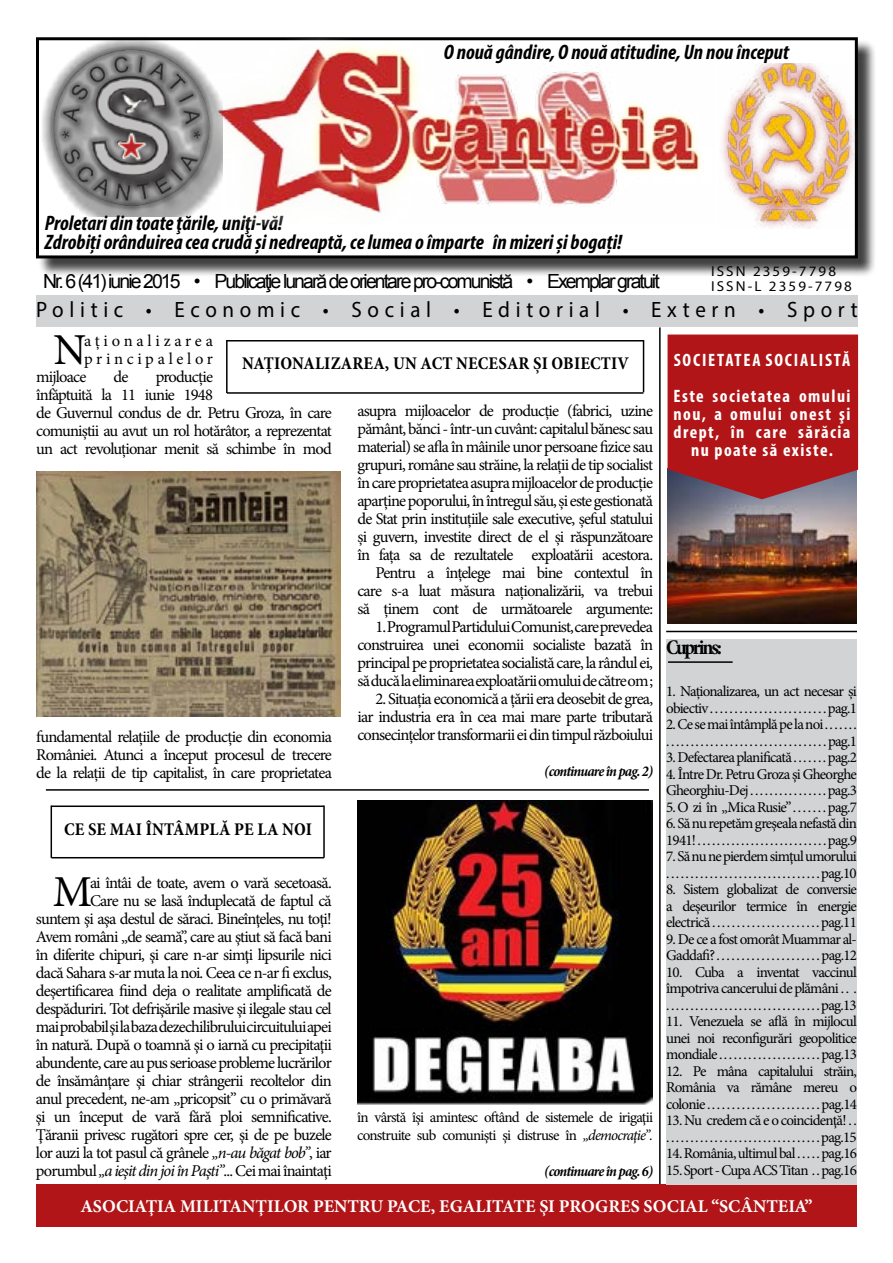
<style>
.page{position:relative;width:893px;height:1263px;background:#fff}
.page>*{position:absolute;margin:0;border:0;box-sizing:border-box;transform-origin:0 0}
.t1{font:44.25px "Minion Pro";color:#000}
.t2{font:22.2px "Myriad Pro";letter-spacing:.27em;color:#000;scale:.94 1}
.t3{font:italic 700 condensed 21px/19.5px "Myriad Pro";color:#000}
.t4{font:700 condensed 21px "Minion Pro";color:#000}
.t5{font:19.5px "Arial";letter-spacing:-.1em;color:#000}
.t6{font:700 18px "Minion Pro";color:#fff}
.t7{font:700 condensed 18px "Minion Pro";letter-spacing:.01em;color:#000}
.t8{font:700 condensed 18px/18px "Myriad Pro";letter-spacing:.08em;color:#fff;text-align:center}
.t9{font:700 condensed 18px/36px "Myriad Pro";letter-spacing:.1em;color:#fff}
.t10{font:16.5px/18px "Minion Pro";letter-spacing:-.05em;color:#000;text-align:justify}
.t11{font:16.5px "Minion Pro";letter-spacing:.23em;color:#000}
.t12{font:16.5px "Minion Pro";letter-spacing:.225em;color:#000}
.t13{font:15px/16.5px "Minion Pro";letter-spacing:-.05em;color:#000}
.t14{font:italic 700 condensed 15px "Minion Pro";letter-spacing:-.055em;color:#000}
.t15{font:14.4px/15.6px "Myriad Pro";letter-spacing:.14em;color:#000;scale:1.04 1}
.s1{font-style:italic}
</style>
<div class="page">
<div style="left:39px;top:40px;width:838px;height:237px;background:#000;opacity:.75"></div>
<div style="left:38px;top:39px;width:818px;height:218px;background:#fff"></div>
<div style="left:36px;top:37px;width:822px;height:221px;border:3px solid #000"></div>
<div style="left:713px;top:54px;width:150px;height:181px;background:#fff"></div>
<img style="left:722px;top:64px;width:140px;height:164px">
<div style="left:41px;top:33px;width:182px;height:184px;background:#000;opacity:.75"></div>
<div style="left:36px;top:296px;width:822px;height:31px;background:#d1d3d4"></div>
<hr style="left:659px;top:327px;width:2px;height:892px;background:#000">
<img style="left:197px;top:39px;width:518px;height:178px">
<div style="left:36px;top:1185px;width:821px;height:42px;background:#b11517"></div>
<div style="left:666px;top:639px;width:191px;height:546px;background:#d1d3d4"></div>
<img style="left:668px;top:499px;width:189px;height:125px">
<svg style="left:668px;top:335px;width:190px;height:164px;background:#ab1d21"></svg>
<hr style="left:666px;top:631px;width:191px;height:1px;background:#000">
<hr style="left:668px;top:661px;width:65px;height:2px;background:#000">
<img style="left:36px;top:472px;width:304px;height:244px">
<hr style="left:227px;top:340px;width:416px;height:1px;background:#000">
<hr style="left:226px;top:340px;width:2px;height:53px;background:#000">
<hr style="left:227px;top:392px;width:416px;height:2px;background:#000">
<hr style="left:643px;top:340px;width:1px;height:52px;background:#000">
<hr style="left:46px;top:789px;width:603px;height:2px;background:#000">
<hr style="left:51px;top:805px;width:273px;height:2px;background:#000">
<hr style="left:51px;top:805px;width:1px;height:53px;background:#000">
<hr style="left:51px;top:857px;width:273px;height:1px;background:#000">
<hr style="left:323px;top:805px;width:2px;height:53px;background:#000">
<img style="left:357px;top:800px;width:295px;height:304px">
<p class="t3" style="left:444px;top:42px;width:347px">O nouă gândire, O nouă atitudine, Un nou început</p>
<p class="t3" style="left:45px;top:212px;width:579px">Proletari din toate ţările, uniţi-vă!<br>Zdrobiți orânduirea cea crudă și nedreaptă, ce lumea o împarte în mizeri și bogați!</p>
<p class="t5" style="left:43px;top:268px;width:618px">Nr. 6 (41) iunie 2015 • Publicaţie lunară de orientare pro-comunistă • Exemplar gratuit</p>
<h2 class="t2" style="left:36px;top:295px;width:876px">Politic • Economic • Social • Editorial • Extern • Sport</h2>
<p class="t15" style="left:711px;top:263px;width:137px">ISSN 2359-7798<br>ISSN-L 2359-7798</p>
<h1 class="t1" style="left:53px;top:320px;width:34px">N</h1>
<p class="t11" style="left:84px;top:329px;width:131px">aționalizarea</p>
<p class="t12" style="left:84px;top:347px;width:131px">principalelor</p>
<p class="t10" style="left:36px;top:368px;width:52px">mijloace</p>
<p class="t10" style="left:114px;top:368px;width:16px">de</p>
<p class="t7" style="left:242px;top:351px;width:388px">NAȚIONALIZAREA, UN ACT NECESAR ȘI OBIECTIV</p>
<p class="t10" style="left:36px;top:368px;width:297px;text-align:left;text-indent:120px">producție<br>înfăptuită la 11 iunie 1948<br>de Guvernul condus de dr. Petru Groza, în care comuniștii au avut un rol hotărâtor, a reprezentat un act revoluționar menit să schimbe în mod</p>
<p class="t10" style="left:357px;top:402px;width:297px;text-align:right">asupra mijloacelor de producție (fabrici, uzine pământ, bănci - într-un cuvânt: capitalul bănesc sau material) se afla în mâinile unor persoane fizice sau grupuri, române sau străine, la relații de tip socialist în care proprietatea asupra mijloacelor de producție aparține poporului, în întregul său, și este gestionată de Stat prin instituțiile sale executive, șeful statului și guvern, investite direct de el și răspunzătoare în fața sa de rezultatele exploatării acestora.<br>Pentru a înțelege mai bine contextul în care s-a luat măsura naționalizării, va trebui să ținem cont de următoarele argumente:</p>
<p class="t10" style="left:357px;top:618px;width:297px;text-indent:18px">1. Programul Partidului Comunist, care prevedea construirea unei economii socialiste bazată în principal pe proprietatea socialistă care, la rândul ei, să ducă la eliminarea exploatării omului de către om ;</p>
<p class="t10" style="left:357px;top:690px;width:297px;text-indent:18px">2. Situația economică a țării era deosebit de grea, iar industria era în cea mai mare parte tributară consecințelor transformarii ei din timpul războiului</p>
<p class="t14" style="left:544px;top:761px;width:110px">(continuare în pag. 2)</p>
<p class="t10" style="left:36px;top:728px;width:297px">fundamental relațiile de producție din economia României. Atunci a început procesul de trecere de la relații de tip capitalist, în care proprietatea</p>
<p class="t7" style="left:64px;top:817px;width:249px">CE SE MAI ÎNTÂMPLĂ PE LA NOI</p>
<p class="t10" style="left:36px;top:874px;width:297px;text-align:right">ai întâi de toate, avem o vară secetoasă.<br>Care nu se lasă înduplecată de faptul că<br>suntem şi aşa destul de săraci. Bineînţeles, nu toţi!<br>Avem români „de seamă”, care au ştiut să facă bani în diferite chipuri, şi care n-ar simţi lipsurile nici dacă Sahara s-ar muta la noi. Ceea ce n-ar fi exclus, deşertificarea fiind deja o realitate amplificată de despăduriri. Tot defrişările masive şi ilegale stau cel mai probabil şi la baza dezechilibrului circuitului apei în natură. După o toamnă şi o iarnă cu precipitaţii abundente, care au pus serioase probleme lucrărilor de însămânţare şi chiar strângerii recoltelor din anul precedent, ne-am „pricopsit” cu o primăvară şi un început de vară fără ploi semnificative.<br>Ţăranii privesc rugători spre cer, şi de pe buzele lor auzi la tot pasul că grânele <span class="s1">„n-au băgat bob”</span>, iar porumbul <span class="s1">„a ieşit din joi în Paşti”</span>... Cei mai înaintaţi</p>
<h1 class="t1" style="left:53px;top:862px;width:41px">M</h1>
<p class="t13" style="left:357px;top:1109px;width:297px;line-height:18px">în vârstă îşi amintesc oftând de sistemele de irigaţii construite sub comunişti şi distruse în <span class="s1">„democraţie”.</span></p>
<p class="t14" style="left:544px;top:1161px;width:110px">(continuare în pag. 6)</p>
<p class="t9" style="left:673px;top:342px;width:179px">societatea socialistă<br>Este societatea omului</p>
<p class="t8" style="left:673px;top:405px;width:178px">nou, a omului onest şi drept, în care sărăcia nu poate să existe.</p>
<p class="t4" style="left:666px;top:633px;width:57px">CUPRINS:</p>
<p class="t13" style="left:666px;top:683px;width:192px">1. Naționalizarea, un act necesar și obiectiv . . . . . . . . . . . . . . . . . . . . . . . . pag.1</p>
<p class="t13" style="left:666px;top:716px;width:192px">2. Ce se mai întâmplă pe la noi . . . . . . . . . . . . . . . . . . . . . . . . . . . . . . . . . . . . . . . . pag.1</p>
<p class="t13" style="left:666px;top:749px;width:192px">3. Defectarea planificată . . . . . . . pag.2</p>
<p class="t13" style="left:666px;top:765px;width:192px">4. Între Dr. Petru Groza şi Gheorghe<br>Gheorghiu-Dej . . . . . . . . . . . . . . . . pag.3</p>
<p class="t13" style="left:666px;top:798px;width:192px">5. O zi în „Mica Rusie” . . . . . . . pag.7</p>
<p class="t13" style="left:666px;top:815px;width:192px">6. Să nu repetăm greşeala nefastă din<br>1941! . . . . . . . . . . . . . . . . . . . . . . . . . . . pag.9</p>
<p class="t13" style="left:666px;top:848px;width:192px">7. Să nu ne pierdem simţul umorului . . . . . . . . . . . . . . . . . . . . . . . . . . . . . . . . pag.10</p>
<p class="t13" style="left:666px;top:881px;width:192px;text-align:justify">8. Sistem globalizat de conversie a deşeurilor termice în energie electrică . . . . . . . . . . . . . . . . . . . . . . pag.11</p>
<p class="t13" style="left:666px;top:930px;width:192px">9. De ce a fost omorât Muammar al-<br>Gaddafi? . . . . . . . . . . . . . . . . . . . . . pag.12</p>
<p class="t13" style="left:666px;top:963px;width:192px;text-align:justify">10. Cuba a inventat vaccinul împotriva cancerului de plămâni . . . . . . . . . . . . . . . . . . . . . . . . . . . . . . . . . . . pag.13</p>
<p class="t13" style="left:666px;top:1013px;width:192px;text-align:justify">11. Venezuela se află în mijlocul unei noi reconfigurări geopolitice mondiale . . . . . . . . . . . . . . . . . . . . . pag.13</p>
<p class="t13" style="left:666px;top:1062px;width:192px;text-align:justify">12. Pe mâna capitalului străin, România va rămâne mereu o colonie . . . . . . . . . . . . . . . . . . . . . . . pag.14</p>
<p class="t13" style="left:666px;top:1112px;width:192px">13. Nu credem că e o coincidenţă! . . . . . . . . . . . . . . . . . . . . . . . . . . . . . . . . . . pag.15</p>
<p class="t13" style="left:666px;top:1145px;width:192px">14. România, ultimul bal . . . . . pag.16</p>
<p class="t13" style="left:666px;top:1161px;width:192px">15. Sport - Cupa ACS Titan . . pag.16</p>
<p class="t6" style="left:80px;top:1194px;width:733px">ASOCIAŢIA MILITANŢILOR PENTRU PACE, EGALITATE ŞI PROGRES SOCIAL “SCÂNTEIA”</p>
</div>
